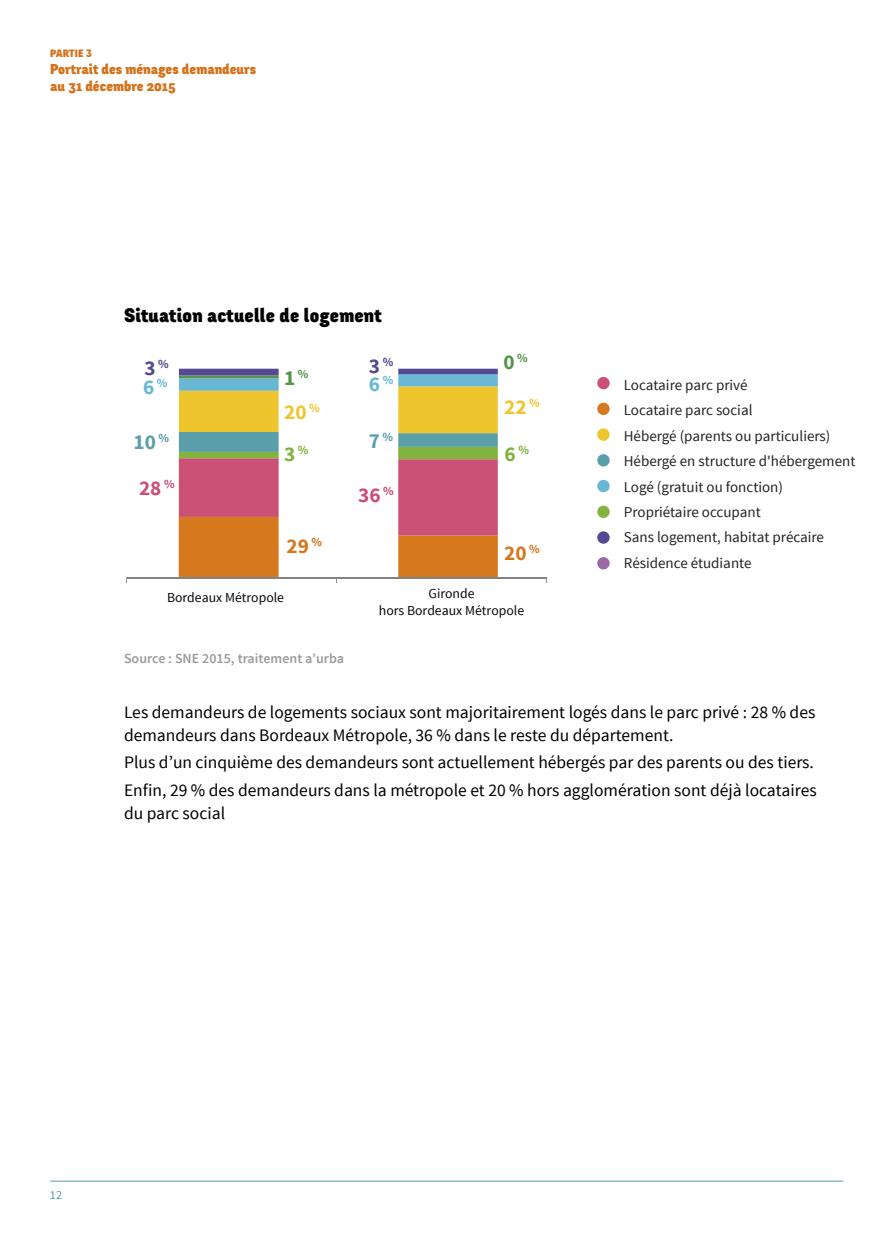
<style>
.page{position:relative;width:893px;height:1241px;background:#fff}
.page>*{position:absolute;margin:0;border:0;box-sizing:border-box;transform-origin:0 0}
.t1{font:700 21.18px "Source Sans Pro";color:#d5781e}
.t2{font:700 21.18px "Source Sans Pro";color:#efc52e}
.t3{font:700 21.18px "Source Sans Pro";color:#cb5075}
.t4{font:700 21.18px "Source Sans Pro";color:#5a9faa}
.t5{font:700 21.18px "Source Sans Pro";color:#69b7d4}
.t6{font:700 21.18px "Source Sans Pro";color:#83b33f}
.t7{font:700 21.18px "Source Sans Pro";color:#549549}
.t8{font:700 21.18px "Source Sans Pro";color:#554993}
._2_Sous_titre{font:900 19.25px "Fengardo Neue";letter-spacing:.01em;color:#000}
._3_Texte{font:17.5px/22.8px "Source Sans Pro";color:#000}
.t9{font:15.05px/25.6px "Source Sans Pro";color:#222221}
.t10{font:900 14.17px "Fengardo Neue";color:#d3721b}
._3_Texte-2{font:600 14px "Source Sans Pro";color:#9b9b9b}
.t11{font:13.65px/16.4px "Source Sans Pro";color:#08080a;text-align:center}
.t12{font:700 12.42px "Source Sans Pro";color:#549549}
.t13{font:700 12.42px "Source Sans Pro";color:#554993}
.t14{font:12.25px "Source Sans Pro";color:#599eaa}
.t15{font:900 10.5px "Fengardo Neue";letter-spacing:.02em;color:#d3721b}
</style>
<div class="page">
<hr style="left:127px;top:577px;width:419px;height:1px;background:#848384">
<svg style="left:179px;top:368px;width:319px;height:215px"></svg>
<div style="left:597px;top:377px;width:13px;height:12px;background:#cb5075;border-radius:50%"></div>
<div style="left:597px;top:402px;width:13px;height:13px;background:#d5781e;border-radius:50%"></div>
<div style="left:597px;top:428px;width:13px;height:12px;background:#efc52e;border-radius:50%"></div>
<div style="left:597px;top:454px;width:13px;height:12px;background:#5a9faa;border-radius:50%"></div>
<div style="left:597px;top:480px;width:13px;height:12px;background:#69b7d4;border-radius:50%"></div>
<div style="left:597px;top:505px;width:13px;height:13px;background:#83b33f;border-radius:50%"></div>
<div style="left:597px;top:531px;width:13px;height:12px;background:#554993;border-radius:50%"></div>
<div style="left:597px;top:557px;width:13px;height:12px;background:#9a6ba7;border-radius:50%"></div>
<hr style="left:50px;top:1180px;width:793px;height:1px;background:#599eaa">
<p class="t15" style="left:50px;top:48px;width:43px">PARTIE 3</p>
<p class="t10" style="left:50px;top:61px;width:207px">Portrait des ménages demandeurs</p>
<p class="t10" style="left:50px;top:78px;width:127px">au 31 décembre 2015</p>
<p class="_2_Sous_titre" style="left:124px;top:304px;width:259px">Situation actuelle de logement</p>
<p class="t13" style="left:158px;top:356px;width:12px">%</p>
<p class="t8" style="left:369px;top:352px;width:26px">3 <sup>%</sup></p>
<p class="t7" style="left:503px;top:348px;width:26px">0 <sup>%</sup></p>
<p class="t5" style="left:143px;top:373px;width:26px">6 <sup>%</sup></p>
<p class="t5" style="left:369px;top:370px;width:26px">6 <sup>%</sup></p>
<p class="t2" style="left:284px;top:398px;width:37px">20 <sup>%</sup></p>
<p class="t2" style="left:504px;top:393px;width:37px">22 <sup>%</sup></p>
<p class="t8" style="left:144px;top:355px;width:13px">3</p>
<p class="t12" style="left:298px;top:365px;width:12px">%</p>
<p class="t7" style="left:284px;top:364px;width:13px">1</p>
<p class="t4" style="left:134px;top:428px;width:37px">10 <sup>%</sup></p>
<p class="t4" style="left:369px;top:427px;width:26px">7 <sup>%</sup></p>
<p class="t6" style="left:284px;top:440px;width:26px">3 <sup>%</sup></p>
<p class="t6" style="left:505px;top:440px;width:26px">6 <sup>%</sup></p>
<p class="t3" style="left:139px;top:474px;width:37px">28 <sup>%</sup></p>
<p class="t3" style="left:358px;top:481px;width:37px">36 <sup>%</sup></p>
<p class="t1" style="left:287px;top:532px;width:37px">29 <sup>%</sup></p>
<p class="t1" style="left:504px;top:539px;width:37px">20 <sup>%</sup></p>
<p class="t11" style="left:167px;top:589px;width:119px">Bordeaux Métropole</p>
<p class="t11" style="left:379px;top:585px;width:147px">Gironde<br>hors Bordeaux Métropole</p>
<p class="_3_Texte-2" style="left:124px;top:649px;width:222px">Source : SNE 2015, traitement a’urba</p>
<p class="t9" style="left:624px;top:372px;width:233px">Locataire parc privé<br>Locataire parc social<br>Hébergé (parents ou particuliers)<br>Hébergé en structure d'hébergement<br>Logé (gratuit ou fonction)<br>Propriétaire occupant<br>Sans logement, habitat précaire<br>Résidence étudiante</p>
<p class="_3_Texte" style="left:124px;top:701px;width:693px">Les demandeurs de logements sociaux sont majoritairement logés dans le parc privé : 28 % des demandeurs dans Bordeaux Métropole, 36 % dans le reste du département.</p>
<p class="_3_Texte" style="left:124px;top:751px;width:691px">Plus d’un cinquième des demandeurs sont actuellement hébergés par des parents ou des tiers.</p>
<p class="_3_Texte" style="left:124px;top:779px;width:694px">Enfin, 29 % des demandeurs dans la métropole et 20 % hors agglomération sont déjà locataires du parc social</p>
<p class="t14" style="left:50px;top:1187px;width:14px">12</p>
</div>
